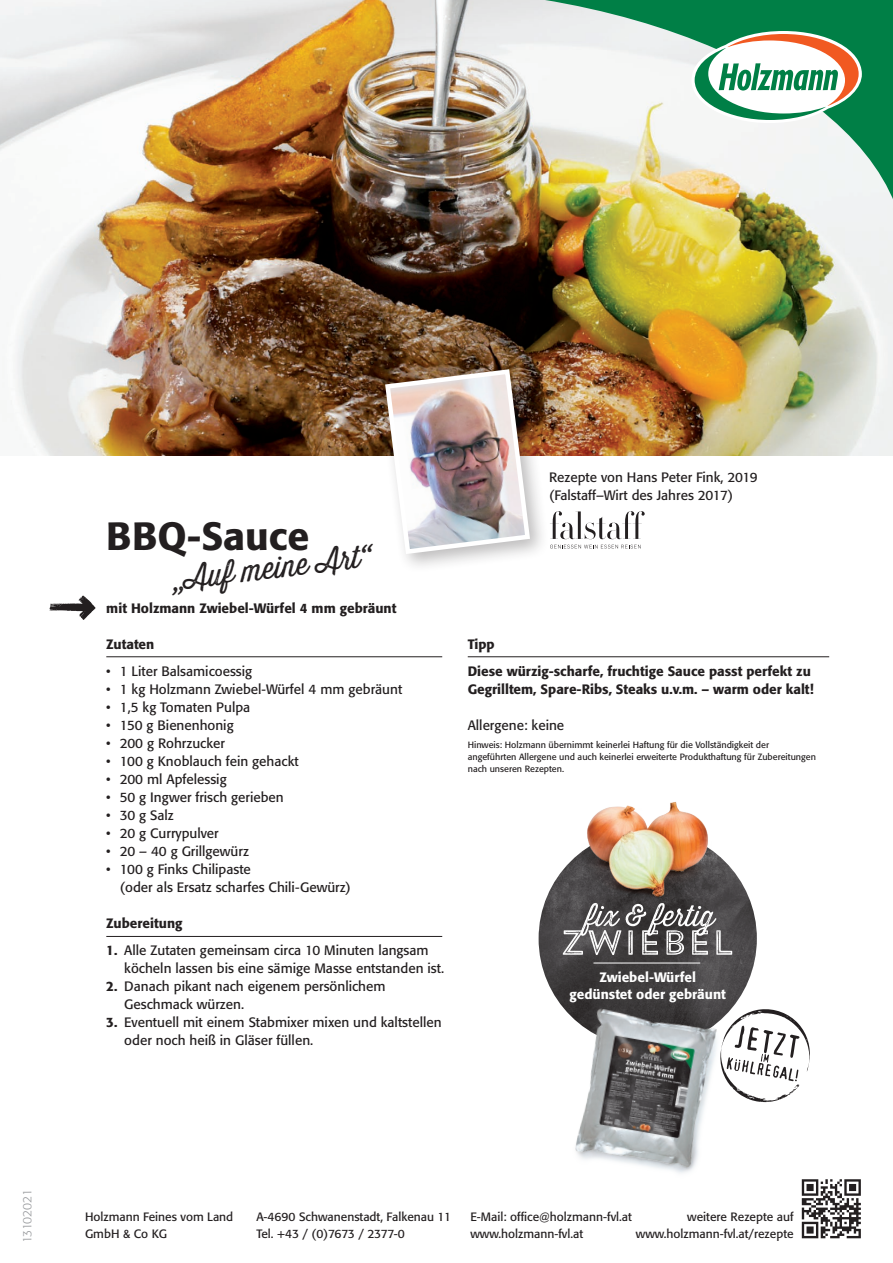
<style>
.page{position:relative;width:893px;height:1263px;background:#fff}
.page>*{position:absolute;margin:0;border:0;box-sizing:border-box;transform-origin:0 0}
.t1{font:500 39px "Formata";color:#231f20}
.t2{font:30px "Thirsty Rough Lt One";color:#231f20}
.t3{font:13.5px/18px "Formata";color:#231f20}
.t4{font:500 13.5px/27px "Formata";color:#231f20}
.t5{font:500 13.5px/16.5px "Formata";color:#fff;text-align:center}
.t6{font:12px/16.5px "Formata";color:#231f20}
.t7{font:300 12px "Formata";letter-spacing:-.02em;color:#939598}
.t8{font:9px/12px "Formata";color:#231f20}
.s1{font-weight:500}
</style>
<div class="page">
<img style="left:0;top:0;width:893px;height:455px">
<svg style="left:49px;top:595px;width:47px;height:25px"></svg>
<hr style="left:106px;top:656px;width:336px;height:1px;background:#231f20">
<hr style="left:468px;top:656px;width:361px;height:1px;background:#231f20">
<hr style="left:106px;top:936px;width:336px;height:1px;background:#231f20">
<img style="left:389px;top:0;width:504px;height:259px">
<svg style="left:691px;top:31px;width:171px;height:92px"></svg>
<div style="left:378px;top:362px;width:171px;height:211px;background:#231f20;opacity:.3"></div>
<img style="left:383px;top:367px;width:149px;height:189px">
<svg style="left:550px;top:545px;width:91px;height:3px"></svg>
<svg style="left:550px;top:511px;width:95px;height:28px"></svg>
<svg style="left:801px;top:1179px;width:60px;height:60px"></svg>
<svg style="left:802px;top:1179px;width:59px;height:59px"></svg>
<img style="left:539px;top:829px;width:218px;height:219px;border-radius:109px">
<svg style="left:739px;top:1009px;width:71px;height:93px"></svg>
<img style="left:573px;top:802px;width:145px;height:101px">
<hr style="left:593px;top:963px;width:107px;height:1px;background:#fff">
<svg style="left:563px;top:903px;width:169px;height:52px;background:#747273"></svg>
<img style="left:551px;top:985px;width:188px;height:188px">
<h1 class="t1" style="left:106px;top:512px;width:205px">BBQ-Sauce</h1>
<h2 class="t2" style="left:169px;top:559px;width:204px;rotate:-7deg">„Auf meine Art“</h2>
<p class="t4" style="left:106px;top:594px;width:292px">mit Holzmann Zwiebel-Würfel 4 mm gebräunt</p>
<p class="t4" style="left:106px;top:630px;width:50px">Zutaten</p>
<p class="t3" style="left:106px;top:662px;width:147px">• 1 Liter Balsamicoessig</p>
<p class="t3" style="left:106px;top:680px;width:297px">• 1 kg Holzmann Zwiebel-Würfel 4 mm gebräunt</p>
<p class="t3" style="left:106px;top:698px;width:146px">• 1,5 kg Tomaten Pulpa</p>
<p class="t3" style="left:106px;top:716px;width:129px">• 150 g Bienenhonig</p>
<p class="t3" style="left:106px;top:734px;width:120px">• 200 g Rohrzucker</p>
<p class="t3" style="left:106px;top:752px;width:194px">• 100 g Knoblauch fein gehackt</p>
<p class="t3" style="left:106px;top:770px;width:122px">• 200 ml Apfelessig</p>
<p class="t3" style="left:106px;top:788px;width:179px">• 50 g Ingwer frisch gerieben</p>
<p class="t3" style="left:106px;top:806px;width:69px">• 30 g Salz</p>
<p class="t3" style="left:106px;top:824px;width:114px">• 20 g Currypulver</p>
<p class="t3" style="left:106px;top:842px;width:144px">• 20 – 40 g Grillgewürz</p>
<p class="t3" style="left:120px;top:860px;width:233px;text-indent:-14px">• 100 g Finks Chilipaste<br>(oder als Ersatz scharfes Chili-Gewürz)</p>
<p class="t4" style="left:106px;top:909px;width:78px">Zubereitung</p>
<p class="t3" style="left:124px;top:941px;width:321px;text-indent:-18px"><span class="s1">1.</span> Alle Zutaten gemeinsam circa 10 Minuten langsam köcheln lassen bis eine sämige Masse entstanden ist.</p>
<p class="t3" style="left:124px;top:977px;width:263px;text-indent:-18px"><span class="s1">2.</span> Danach pikant nach eigenem persönlichem<br>Geschmack würzen.</p>
<p class="t3" style="left:124px;top:1013px;width:319px;text-indent:-18px"><span class="s1">3.</span> Eventuell mit einem Stabmixer mixen und kaltstellen oder noch heiß in Gläser füllen.</p>
<p class="t3" style="left:549px;top:468px;width:210px">Rezepte von Hans Peter Fink, 2019 (Falstaff–Wirt des Jahres 2017)</p>
<p class="t4" style="left:468px;top:630px;width:345px">Tipp<br>Diese würzig-scharfe, fruchtige Sauce passt perfekt zu</p>
<p class="t4" style="left:468px;top:675px;width:347px">Gegrilltem, Spare-Ribs, Steaks u.v.m. – warm oder kalt!</p>
<p class="t3" style="left:468px;top:716px;width:98px">Allergene: keine</p>
<p class="t8" style="left:468px;top:738px;width:350px">Hinweis: Holzmann übernimmt keinerlei Haftung für die Vollständigkeit der angeführten Allergene und auch keinerlei erweiterte Produkthaftung für Zubereitungen nach unseren Rezepten.</p>
<p class="t5" style="left:570px;top:969px;width:158px">Zwiebel-Würfel gedünstet oder gebräunt</p>
<p class="t7" style="left:20px;top:1243px;width:56px;rotate:-90deg">13102021</p>
<p class="t6" style="left:85px;top:1209px;width:150px">Holzmann Feines vom Land<br>GmbH &amp; Co KG</p>
<p class="t6" style="left:256px;top:1209px;width:196px">A-4690 Schwanenstadt, Falkenau 11<br>Tel. +43 / (0)7673 / 2377-0</p>
<p class="t6" style="left:470px;top:1209px;width:163px">E-Mail: office@holzmann-fvl.at www.holzmann-fvl.at</p>
<p class="t6" style="left:636px;top:1209px;width:159px;text-align:right">weitere Rezepte auf www.holzmann-fvl.at/rezepte</p>
</div>
